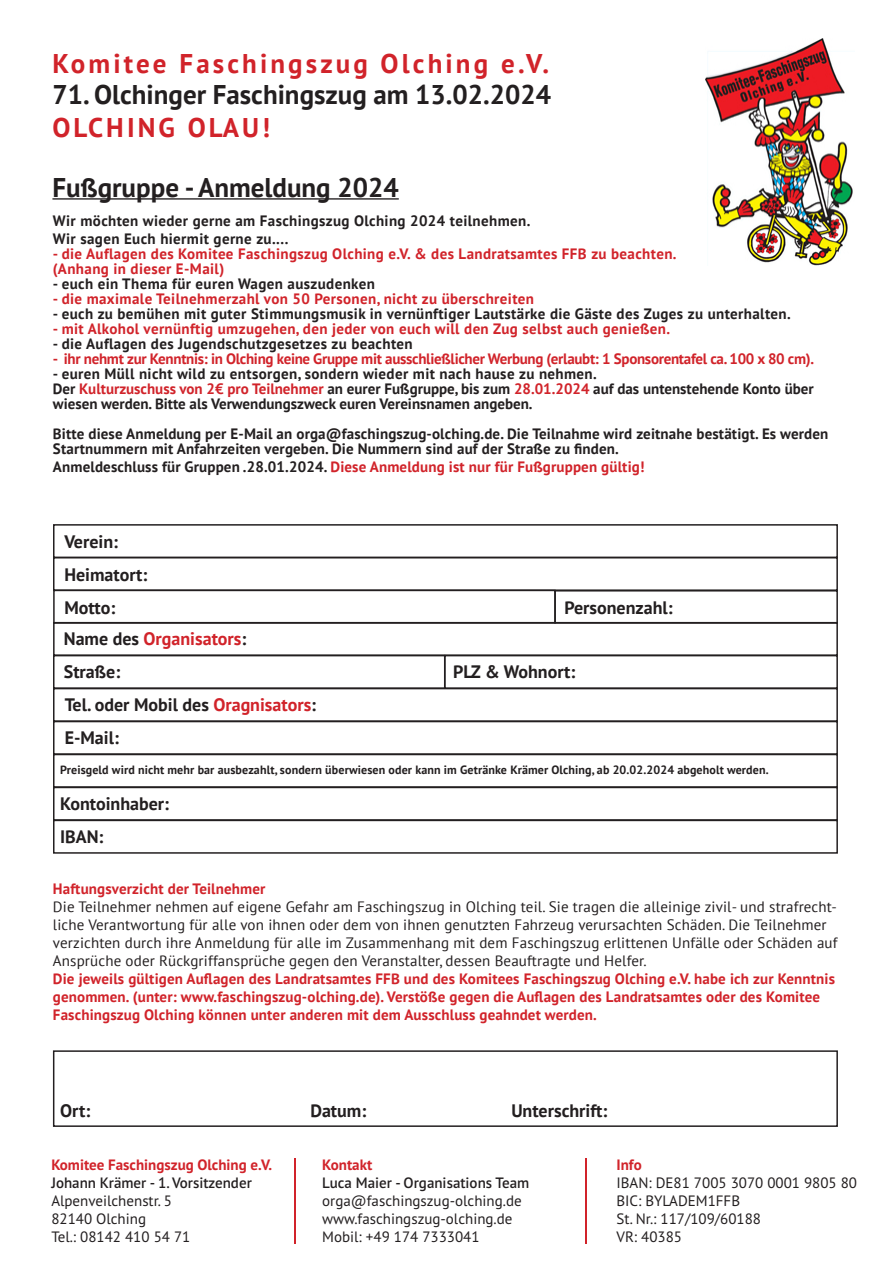
<style>
.page{position:relative;width:893px;height:1263px;background:#fff}
.page>*{position:absolute;margin:0;border:0;box-sizing:border-box;transform-origin:0 0}
.t1{font:700 27px "PT Sans";color:#231f20}
.t2{font:700 27px "PT Sans";letter-spacing:.115em;color:#d1232a}
.t3{font:700 18px "PT Sans";color:#231f20}
.t4{font:700 18px "PT Sans";color:#d1232a}
.t5{font:700 15px/15px "PT Sans";letter-spacing:.01em;color:#231f20}
.t6{font:700 15px/18px "PT Sans";letter-spacing:.01em;color:#d1232a}
.t7{font:15px/18px "PT Sans";letter-spacing:.01em;color:#231f20}
.t8{font:15px "PT Sans Pro";color:#231f20}
.t9{font:700 15px "PT Sans";letter-spacing:-.02em;color:#d1232a}
.t10{font:600 15px "PT Sans Pro";color:#231f20}
.t11{font:700 15px "PT Sans Pro";color:#d1232a}
.t12{font:700 12px "PT Sans";letter-spacing:.01em;color:#231f20}
.s1{color:#d1232a}
.s2{color:#231f20}
</style>
<div class="page">
<hr style="left:295px;top:1158px;width:1px;height:85px;background:#d1232a">
<hr style="left:585px;top:1158px;width:2px;height:85px;background:#d1232a">
<img style="left:706px;top:39px;width:147px;height:227px">
<hr style="left:52px;top:198px;width:347px;height:2px;background:#231f20">
<div style="left:53px;top:590px;width:503px;height:34px;border:2px solid #231f20"></div>
<div style="left:53px;top:721px;width:785px;height:34px;border:2px solid #231f20"></div>
<div style="left:53px;top:524px;width:785px;height:34px;border:2px solid #231f20"></div>
<div style="left:554px;top:590px;width:284px;height:34px;border:2px solid #231f20"></div>
<div style="left:53px;top:622px;width:785px;height:34px;border:2px solid #231f20"></div>
<div style="left:53px;top:655px;width:392px;height:34px;border:2px solid #231f20"></div>
<div style="left:444px;top:655px;width:394px;height:34px;border:2px solid #231f20"></div>
<div style="left:53px;top:754px;width:785px;height:34px;border:2px solid #231f20"></div>
<div style="left:53px;top:787px;width:785px;height:34px;border:2px solid #231f20"></div>
<div style="left:53px;top:820px;width:785px;height:34px;border:2px solid #231f20"></div>
<div style="left:53px;top:1050px;width:785px;height:77px;border:2px solid #231f20"></div>
<p class="t2" style="left:52px;top:46px;width:498px">Komitee Faschingszug Olching e.V.</p>
<p class="t2" style="left:52px;top:109px;width:219px">OLCHING OLAU!</p>
<p class="t1" style="left:52px;top:76px;width:500px">71. Olchinger Faschingszug am 13.02.2024</p>
<p class="t1" style="left:52px;top:169px;width:348px">Fußgruppe - Anmeldung 2024</p>
<p class="t5" style="left:53px;top:213px;width:479px">Wir möchten wieder gerne am Faschingszug Olching 2024 teilnehmen.</p>
<p class="t5" style="left:53px;top:231px;width:237px">Wir sagen Euch hiermit gerne zu....</p>
<p class="t6" style="left:53px;top:244px;width:625px">- die Auflagen des Komitee Faschingszug Olching e.V. &amp; des Landratsamtes FFB zu beachten.</p>
<p class="t6" style="left:53px;top:259px;width:173px">(Anhang in dieser E-Mail)</p>
<p class="t5" style="left:53px;top:276px;width:324px">- euch ein Thema für euren Wagen auszudenken</p>
<p class="t6" style="left:53px;top:289px;width:483px">- die maximale Teilnehmerzahl von 50 Personen, nicht zu überschreiten</p>
<p class="t5" style="left:53px;top:306px;width:739px">- euch zu bemühen mit guter Stimmungsmusik in vernünftiger Lautstärke die Gäste des Zuges zu unterhalten.</p>
<p class="t6" style="left:53px;top:319px;width:619px">- mit Alkohol vernünftig umzugehen, den jeder von euch will den Zug selbst auch genießen.</p>
<p class="t5" style="left:53px;top:336px;width:361px">- die Auflagen des Jugendschutzgesetzes zu beachten</p>
<p class="t9" style="left:53px;top:349px;width:763px">- ihr nehmt zur Kenntnis: in Olching keine Gruppe mit ausschließlicher Werbung (erlaubt: 1 Sponsorentafel ca. 100 x 80 cm).</p>
<p class="t5" style="left:53px;top:366px;width:545px">- euren Müll nicht wild zu entsorgen, sondern wieder mit nach hause zu nehmen.</p>
<p class="t5" style="left:53px;top:381px;width:762px">Der <span class="s1">Kulturzuschuss von 2€ pro Teilnehmer</span> an eurer Fußgruppe, bis zum <span class="s1">28.01.2024</span> auf das untenstehende Konto über</p>
<p class="t5" style="left:53px;top:396px;width:481px">wiesen werden. Bitte als Verwendungszweck euren Vereinsnamen angeben.</p>
<p class="t5" style="left:53px;top:426px;width:777px">Bitte diese Anmeldung per E-Mail an orga@faschingszug-olching.de. Die Teilnahme wird zeitnahe bestätigt. Es werden<br>Startnummern mit Anfahrzeiten vergeben. Die Nummern sind auf der Straße zu finden.</p>
<p class="t6" style="left:53px;top:457px;width:593px"><span class="s2">Anmeldeschluss für Gruppen .28.01.2024.</span> Diese Anmeldung ist nur für Fußgruppen gültig!</p>
<p class="t3" style="left:64px;top:530px;width:55px">Verein:</p>
<p class="t3" style="left:64px;top:562px;width:84px">Heimatort:</p>
<p class="t3" style="left:64px;top:595px;width:52px">Motto:</p>
<p class="t3" style="left:564px;top:595px;width:110px">Personenzahl:</p>
<p class="t4" style="left:64px;top:627px;width:184px"><span class="s2">Name des</span> Organisators<span class="s2">:</span></p>
<p class="t3" style="left:64px;top:660px;width:58px">Straße:</p>
<p class="t3" style="left:453px;top:660px;width:124px">PLZ &amp; Wohnort:</p>
<p class="t3" style="left:65px;top:693px;width:253px">Tel. oder Mobil des <span class="s1">Oragnisators</span>:</p>
<p class="t3" style="left:65px;top:726px;width:56px">E-Mail:</p>
<p class="t12" style="left:60px;top:762px;width:710px">Preisgeld wird nicht mehr bar ausbezahlt, sondern überwiesen oder kann im Getränke Krämer Olching, ab 20.02.2024 abgeholt werden.</p>
<p class="t3" style="left:60px;top:791px;width:110px">Kontoinhaber:</p>
<p class="t3" style="left:60px;top:824px;width:45px">IBAN:</p>
<p class="t6" style="left:53px;top:879px;width:214px">Haftungsverzicht der Teilnehmer</p>
<p class="t7" style="left:53px;top:897px;width:786px">Die Teilnehmer nehmen auf eigene Gefahr am Faschingszug in Olching teil. Sie tragen die alleinige zivil- und strafrecht&shy;liche Verantwortung für alle von ihnen oder dem von ihnen genutzten Fahrzeug verursachten Schäden. Die Teilnehmer verzichten durch ihre Anmeldung für alle im Zusammenhang mit dem Faschingszug erlittenen Unfälle oder Schäden auf Ansprüche oder Rückgriffansprüche gegen den Veranstalter, dessen Beauftragte und Helfer.</p>
<p class="t6" style="left:53px;top:969px;width:784px">Die jeweils gültigen Auflagen des Landratsamtes FFB und des Komitees Faschingszug Olching e.V. habe ich zur Kenntnis genommen. (unter: www.faschingszug-olching.de). Verstöße gegen die Auflagen des Landratsamtes oder des Komitee<br>Faschingszug Olching können unter anderen mit dem Ausschluss geahndet werden.</p>
<p class="t3" style="left:60px;top:1098px;width:32px">Ort:</p>
<p class="t3" style="left:310px;top:1098px;width:57px">Datum:</p>
<p class="t3" style="left:511px;top:1098px;width:97px">Unterschrift:</p>
<p class="t11" style="left:51px;top:1155px;width:222px">Komitee Faschingszug Olching e.V.</p>
<p class="t10" style="left:51px;top:1173px;width:202px">Johann Krämer - 1. Vorsitzender</p>
<p class="t8" style="left:51px;top:1191px;width:122px">Alpenveilchenstr. 5</p>
<p class="t8" style="left:51px;top:1209px;width:96px">82140 Olching</p>
<p class="t8" style="left:51px;top:1227px;width:141px">Tel.: 08142 410 54 71</p>
<p class="t11" style="left:322px;top:1155px;width:52px">Kontakt</p>
<p class="t10" style="left:322px;top:1173px;width:209px">Luca Maier - Organisations Team</p>
<p class="t8" style="left:322px;top:1191px;width:201px">orga@faschingszug-olching.de</p>
<p class="t8" style="left:322px;top:1209px;width:192px">www.faschingszug-olching.de</p>
<p class="t8" style="left:322px;top:1227px;width:159px">Mobil: +49 174 7333041</p>
<p class="t11" style="left:616px;top:1155px;width:27px">Info</p>
<p class="t8" style="left:616px;top:1173px;width:242px">IBAN: DE81 7005 3070 0001 9805 80</p>
<p class="t8" style="left:616px;top:1191px;width:125px">BIC: BYLADEM1FFB</p>
<p class="t8" style="left:616px;top:1209px;width:146px">St. Nr.: 117/109/60188</p>
<p class="t8" style="left:616px;top:1227px;width:67px">VR: 40385</p>
</div>
